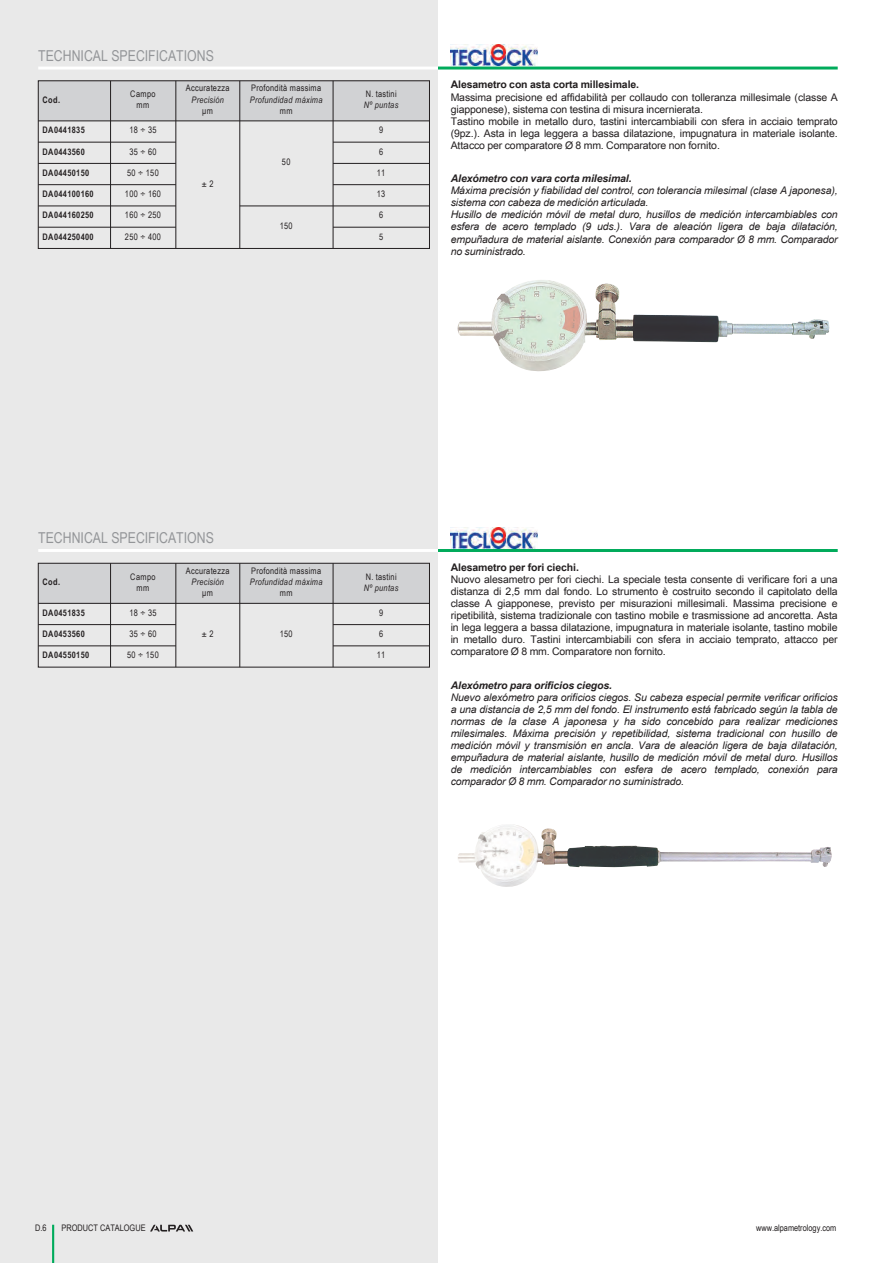
<style>
.page{position:relative;width:893px;height:1263px;background:#fff}
.page>*{position:absolute;margin:0;border:0;box-sizing:border-box;transform-origin:0 0}
.t1{font:15px "Arial Link Narrow";color:#939598}
.t2{font:italic 10.5px/12px "Arial Link";letter-spacing:-.01em;color:#231f20}
.t3{font:10.5px/12.1px "Arial Link";letter-spacing:-.01em;color:#231f20}
.t4{font:italic 700 10.5px "Arial Link";letter-spacing:-.01em;color:#231f20}
.t5{font:700 10.5px "Arial Link";letter-spacing:-.01em;color:#231f20}
.t6{font:9px/11.2px "Arial Link Narrow";letter-spacing:.04em;color:#231f20;text-align:center}
.t7{font:700 9px "Arial Link Narrow";letter-spacing:.04em;color:#231f20}
.t8{font:italic 9px "Arial Link Narrow";letter-spacing:.04em;color:#231f20}
.t9{font:9px "Arial Link Narrow";color:#231f20}
</style>
<div class="page">
<div style="left:0;top:0;width:438px;height:1263px;background:#e9e9e9"></div>
<svg style="left:150px;top:1225px;width:43px;height:6px"></svg>
<hr style="left:52px;top:1225px;width:2px;height:38px;background:#00ab5b">
<hr style="left:438px;top:67px;width:400px;height:3px;background:#00ab5b">
<div style="left:38px;top:81px;width:73px;height:40px;background:#d1d2d4"></div>
<div style="left:111px;top:81px;width:65px;height:40px;background:#d1d2d4"></div>
<div style="left:176px;top:81px;width:64px;height:40px;background:#d1d2d4"></div>
<div style="left:240px;top:81px;width:93px;height:40px;background:#d1d2d4"></div>
<div style="left:333px;top:81px;width:96px;height:40px;background:#d1d2d4"></div>
<hr style="left:38px;top:121px;width:391px;height:1px;background:#231f20">
<hr style="left:38px;top:142px;width:138px;height:1px;background:#231f20">
<hr style="left:333px;top:142px;width:96px;height:1px;background:#231f20">
<hr style="left:38px;top:163px;width:138px;height:1px;background:#231f20">
<hr style="left:333px;top:163px;width:96px;height:1px;background:#231f20">
<hr style="left:38px;top:184px;width:138px;height:1px;background:#231f20">
<hr style="left:333px;top:184px;width:96px;height:1px;background:#231f20">
<hr style="left:38px;top:206px;width:138px;height:1px;background:#231f20">
<hr style="left:240px;top:206px;width:189px;height:1px;background:#231f20">
<hr style="left:38px;top:227px;width:138px;height:1px;background:#231f20">
<hr style="left:333px;top:227px;width:96px;height:1px;background:#231f20">
<hr style="left:110px;top:81px;width:1px;height:167px;background:#231f20">
<hr style="left:176px;top:81px;width:1px;height:167px;background:#231f20">
<hr style="left:240px;top:81px;width:1px;height:167px;background:#231f20">
<hr style="left:333px;top:81px;width:1px;height:167px;background:#231f20">
<div style="left:38px;top:81px;width:392px;height:168px;border:1px solid #231f20"></div>
<img style="left:451px;top:45px;width:87px;height:21px">
<img style="left:457px;top:280px;width:372px;height:92px">
<hr style="left:38px;top:67px;width:400px;height:3px;background:#fff">
<hr style="left:438px;top:549px;width:400px;height:3px;background:#00ab5b">
<div style="left:38px;top:563px;width:73px;height:40px;background:#d1d2d4"></div>
<div style="left:111px;top:563px;width:65px;height:40px;background:#d1d2d4"></div>
<div style="left:176px;top:563px;width:64px;height:40px;background:#d1d2d4"></div>
<div style="left:240px;top:563px;width:93px;height:40px;background:#d1d2d4"></div>
<div style="left:333px;top:563px;width:96px;height:40px;background:#d1d2d4"></div>
<hr style="left:38px;top:603px;width:391px;height:1px;background:#231f20">
<hr style="left:38px;top:624px;width:138px;height:1px;background:#231f20">
<hr style="left:333px;top:624px;width:96px;height:1px;background:#231f20">
<hr style="left:38px;top:646px;width:138px;height:1px;background:#231f20">
<hr style="left:333px;top:646px;width:96px;height:1px;background:#231f20">
<hr style="left:110px;top:563px;width:1px;height:104px;background:#231f20">
<hr style="left:176px;top:563px;width:1px;height:104px;background:#231f20">
<hr style="left:240px;top:563px;width:1px;height:104px;background:#231f20">
<hr style="left:333px;top:563px;width:1px;height:104px;background:#231f20">
<div style="left:38px;top:563px;width:392px;height:104px;border:1px solid #231f20"></div>
<img style="left:451px;top:527px;width:87px;height:21px">
<img style="left:457px;top:824px;width:375px;height:63px">
<hr style="left:38px;top:549px;width:400px;height:3px;background:#fff">
<h1 class="t1" style="left:38px;top:47px;width:177px">TECHNICAL SPECIFICATIONS</h1>
<p class="t7" style="left:43px;top:94px;width:19px">Cod.</p>
<p class="t6" style="left:130px;top:88px;width:27px">Campo mm</p>
<p class="t6" style="left:186px;top:83px;width:45px">Accuratezza</p>
<p class="t8" style="left:191px;top:94px;width:34px">Precisión</p>
<p class="t6" style="left:202px;top:105px;width:12px">μm</p>
<p class="t6" style="left:251px;top:83px;width:72px">Profondità massima</p>
<p class="t8" style="left:250px;top:94px;width:74px">Profundidad máxima</p>
<p class="t6" style="left:280px;top:105px;width:14px">mm</p>
<p class="t6" style="left:366px;top:88px;width:32px">N. tastini</p>
<p class="t8" style="left:364px;top:100px;width:36px">Nº puntas</p>
<p class="t7" style="left:43px;top:125px;width:44px">DA0441835</p>
<p class="t6" style="left:129px;top:124px;width:29px">18 ÷ 35</p>
<p class="t6" style="left:379px;top:124px;width:6px">9</p>
<p class="t7" style="left:43px;top:146px;width:44px">DA0443560</p>
<p class="t6" style="left:129px;top:146px;width:29px">35 ÷ 60</p>
<p class="t6" style="left:379px;top:146px;width:6px">6</p>
<p class="t7" style="left:43px;top:167px;width:48px">DA04450150</p>
<p class="t6" style="left:127px;top:167px;width:33px">50 ÷ 150</p>
<p class="t6" style="left:377px;top:167px;width:10px">11</p>
<p class="t7" style="left:43px;top:189px;width:53px">DA044100160</p>
<p class="t6" style="left:125px;top:188px;width:38px">100 ÷ 160</p>
<p class="t6" style="left:377px;top:188px;width:10px">13</p>
<p class="t7" style="left:43px;top:210px;width:53px">DA044160250</p>
<p class="t6" style="left:125px;top:210px;width:38px">160 ÷ 250</p>
<p class="t6" style="left:280px;top:220px;width:14px">150</p>
<p class="t6" style="left:282px;top:156px;width:10px">50</p>
<p class="t6" style="left:202px;top:178px;width:13px">± 2</p>
<p class="t6" style="left:379px;top:210px;width:6px">6</p>
<p class="t7" style="left:43px;top:231px;width:53px">DA044250400</p>
<p class="t6" style="left:125px;top:231px;width:38px">250 ÷ 400</p>
<p class="t6" style="left:379px;top:231px;width:6px">5</p>
<p class="t5" style="left:451px;top:79px;width:190px">Alesametro con asta corta millesimale.</p>
<p class="t3" style="left:451px;top:91px;width:389px">Massima precisione ed affidabilità per collaudo con tolleranza millesimale (classe A giapponese), sistema con testina di misura incernierata.<br>Tastino mobile in metallo duro, tastini intercambiabili con sfera in acciaio temprato (9pz.). Asta in lega leggera a bassa dilatazione, impugnatura in materiale isolante.<br>Attacco per comparatore Ø 8 mm. Comparatore non fornito.</p>
<p class="t4" style="left:451px;top:173px;width:182px">Alexómetro con vara corta milesimal.</p>
<p class="t2" style="left:451px;top:185px;width:389px">Máxima precisión y fiabilidad del control, con tolerancia milesimal (clase A japonesa), sistema con cabeza de medición articulada.<br>Husillo de medición móvil de metal duro, husillos de medición intercambiables con esfera de acero templado (9 uds.). Vara de aleación ligera de baja dilatación, empuñadura de material aislante. Conexión para comparador Ø 8 mm. Comparador no suministrado.</p>
<h1 class="t1" style="left:38px;top:529px;width:177px">TECHNICAL SPECIFICATIONS</h1>
<p class="t7" style="left:43px;top:577px;width:19px">Cod.</p>
<p class="t6" style="left:130px;top:571px;width:27px">Campo mm</p>
<p class="t6" style="left:186px;top:565px;width:45px">Accuratezza</p>
<p class="t8" style="left:191px;top:577px;width:34px">Precisión</p>
<p class="t6" style="left:202px;top:587px;width:12px">μm</p>
<p class="t6" style="left:251px;top:565px;width:72px">Profondità massima</p>
<p class="t8" style="left:250px;top:577px;width:74px">Profundidad máxima</p>
<p class="t6" style="left:280px;top:587px;width:14px">mm</p>
<p class="t6" style="left:366px;top:571px;width:32px">N. tastini</p>
<p class="t8" style="left:364px;top:582px;width:36px">Nº puntas</p>
<p class="t7" style="left:43px;top:607px;width:44px">DA0451835</p>
<p class="t6" style="left:129px;top:607px;width:29px">18 ÷ 35</p>
<p class="t6" style="left:379px;top:607px;width:6px">9</p>
<p class="t7" style="left:43px;top:629px;width:44px">DA0453560</p>
<p class="t6" style="left:129px;top:628px;width:29px">35 ÷ 60</p>
<p class="t6" style="left:379px;top:628px;width:6px">6</p>
<p class="t7" style="left:43px;top:650px;width:48px">DA04550150</p>
<p class="t6" style="left:127px;top:649px;width:33px">50 ÷ 150</p>
<p class="t6" style="left:377px;top:649px;width:10px">11</p>
<p class="t6" style="left:202px;top:628px;width:13px">± 2</p>
<p class="t6" style="left:280px;top:628px;width:14px">150</p>
<p class="t5" style="left:451px;top:561px;width:130px">Alesametro per fori ciechi.</p>
<p class="t3" style="left:451px;top:573px;width:389px;text-align:justify">Nuovo alesametro per fori ciechi. La speciale testa consente di verificare fori a una distanza di 2,5 mm dal fondo. Lo strumento è costruito secondo il capitolato della classe A giapponese, previsto per misurazioni millesimali. Massima precisione e ripetibilità, sistema tradizionale con tastino mobile e trasmissione ad ancoretta. Asta in lega leggera a bassa dilatazione, impugnatura in materiale isolante, tastino mobile in metallo duro. Tastini intercambiabili con sfera in acciaio temprato, attacco per comparatore Ø 8 mm. Comparatore non fornito.</p>
<p class="t4" style="left:451px;top:679px;width:163px">Alexómetro para orificios ciegos.</p>
<p class="t2" style="left:451px;top:691px;width:389px;text-align:justify">Nuevo alexómetro para orificios ciegos. Su cabeza especial permite verificar orificios a una distancia de 2,5 mm del fondo. El instrumento está fabricado según la tabla de normas de la clase A japonesa y ha sido concebido para realizar mediciones milesimales. Máxima precisión y repetibilidad, sistema tradicional con husillo de medición móvil y transmisión en ancla. Vara de aleación ligera de baja dilatación, empuñadura de material aislante, husillo de medición móvil de metal duro. Husillos de medición intercambiables con esfera de acero templado, conexión para comparador Ø 8 mm. Comparador no suministrado.</p>
<p class="t6" style="left:35px;top:1222px;width:13px">D.6</p>
<p class="t9" style="left:62px;top:1223px;width:86px">PRODUCT CATALOGUE</p>
<p class="t9" style="left:756px;top:1223px;width:82px">www.alpametrology.com</p>
</div>
